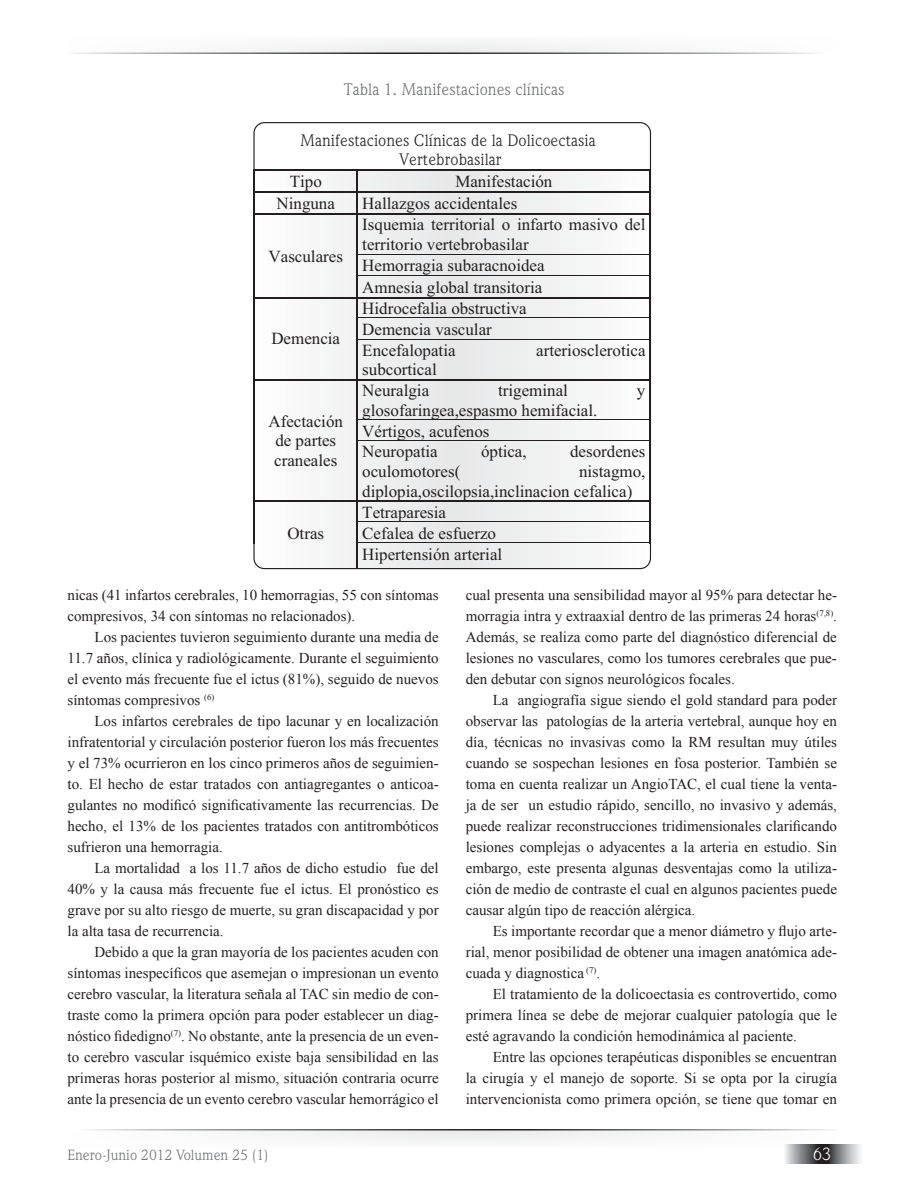
<style>
.page{position:relative;width:918px;height:1188px;background:#fff}
.page>*{position:absolute;margin:0;border:0;box-sizing:border-box;transform-origin:0 0}
.t1{font:18px "Weidemann IT Cby BT";color:#fff}
.t2{font:16.95px/20.9px "Times New Roman";color:#231f20}
.t3{font:16.95px/19.6px "Weidemann IT Cby BT";color:#231f20;text-align:center}
.t4{font:16.95px "Weidemann IT Cby BT";color:#6d6f71}
.t5{font:15px/21px "Times New Roman";color:#231f20;text-align:justify}
.t6{font:15px "Weidemann IT Cby BT";color:#6d6f71}
</style>
<div class="page">
<div style="left:68px;top:1131px;width:769px;height:20px;background:#fafafa"></div>
<div style="left:68px;top:32px;width:769px;height:20px;background:#fbfbfb"></div>
<svg style="left:785px;top:1144px;width:76px;height:20px;background:#838385"></svg>
<div style="left:253px;top:170px;width:398px;height:399px;background:#f1f1f2"></div>
<hr style="left:255px;top:169px;width:102px;height:1px;background:#231f20">
<hr style="left:358px;top:169px;width:292px;height:1px;background:#231f20">
<hr style="left:255px;top:191px;width:102px;height:1px;background:#231f20">
<hr style="left:358px;top:191px;width:292px;height:1px;background:#231f20">
<hr style="left:255px;top:213px;width:102px;height:2px;background:#231f20">
<svg style="left:357px;top:169px;width:1px;height:46px"></svg>
<hr style="left:358px;top:213px;width:292px;height:2px;background:#231f20">
<hr style="left:357px;top:215px;width:1px;height:39px;background:#231f20">
<hr style="left:358px;top:254px;width:292px;height:1px;background:#231f20">
<hr style="left:358px;top:275px;width:292px;height:1px;background:#231f20">
<hr style="left:255px;top:297px;width:102px;height:1px;background:#231f20">
<hr style="left:358px;top:297px;width:292px;height:1px;background:#231f20">
<hr style="left:358px;top:318px;width:292px;height:1px;background:#231f20">
<svg style="left:357px;top:254px;width:1px;height:86px"></svg>
<hr style="left:358px;top:339px;width:292px;height:1px;background:#231f20">
<hr style="left:357px;top:340px;width:1px;height:39px;background:#231f20">
<hr style="left:255px;top:379px;width:102px;height:1px;background:#231f20">
<hr style="left:358px;top:379px;width:292px;height:1px;background:#231f20">
<hr style="left:357px;top:380px;width:1px;height:39px;background:#231f20">
<hr style="left:358px;top:419px;width:292px;height:1px;background:#231f20">
<svg style="left:357px;top:419px;width:1px;height:23px"></svg>
<hr style="left:358px;top:441px;width:292px;height:1px;background:#231f20">
<hr style="left:357px;top:442px;width:1px;height:59px;background:#231f20">
<hr style="left:255px;top:501px;width:102px;height:1px;background:#231f20">
<hr style="left:358px;top:501px;width:292px;height:1px;background:#231f20">
<hr style="left:358px;top:521px;width:292px;height:1px;background:#231f20">
<hr style="left:358px;top:542px;width:292px;height:1px;background:#231f20">
<svg style="left:357px;top:501px;width:1px;height:66px"></svg>
<p class="t4" style="left:344px;top:79px;width:222px">Tabla 1. Manifestaciones clínicas</p>
<p class="t3" style="left:300px;top:130px;width:297px">Manifestaciones Clínicas de la Dolicoectasia<br>Vertebrobasilar</p>
<p class="t2" style="left:290px;top:172px;width:34px">Tipo</p>
<p class="t2" style="left:455px;top:172px;width:99px">Manifestación</p>
<p class="t2" style="left:277px;top:195px;width:60px">Ninguna</p>
<p class="t2" style="left:362px;top:195px;width:157px">Hallazgos accidentales</p>
<p class="t2" style="left:269px;top:247px;width:76px">Vasculares</p>
<p class="t2" style="left:362px;top:216px;width:285px">Isquemia territorial o infarto masivo del territorio vertebrobasilar<br>Hemorragia subaracnoidea<br>Amnesia global transitoria</p>
<p class="t2" style="left:271px;top:330px;width:70px">Demencia</p>
<p class="t2" style="left:269px;top:413px;width:76px;line-height:19.5px;text-align:center">Afectación de partes craneales</p>
<p class="t2" style="left:287px;top:524px;width:38px">Otras</p>
<p class="t2" style="left:362px;top:299px;width:166px">Hidrocefalia obstructiva<br>Demencia vascular<br>Encefalopatia</p>
<p class="t2" style="left:362px;top:361px;width:76px">subcortical</p>
<p class="t2" style="left:536px;top:341px;width:111px">arteriosclerotica</p>
<p class="t2" style="left:362px;top:382px;width:68px">Neuralgia</p>
<p class="t2" style="left:498px;top:382px;width:71px">trigeminal</p>
<p class="t2" style="left:637px;top:382px;width:10px">y</p>
<p class="t2" style="left:362px;top:401px;width:237px">glosofaringea,espasmo hemifacial.<br>Vértigos, acufenos<br>Neuropatia</p>
<p class="t2" style="left:481px;top:443px;width:47px">óptica,</p>
<p class="t2" style="left:570px;top:443px;width:77px">desordenes</p>
<p class="t2" style="left:362px;top:463px;width:285px;line-height:19.4px;text-indent:217px">nistagmo, diplopia,oscilopsia,inclinacion cefalica)</p>
<p class="t2" style="left:362px;top:463px;width:100px">oculomotores(</p>
<p class="t2" style="left:362px;top:503px;width:141px">Tetraparesia<br>Cefalea de esfuerzo<br>Hipertensión arterial</p>
<p class="t5" style="left:68px;top:584px;width:373px">nicas (41 infartos cerebrales, 10 hemorragias, 55 con síntomas compresivos, 34 con síntomas no relacionados).</p>
<p class="t5" style="left:68px;top:626px;width:373px;text-indent:27px">Los pacientes tuvieron seguimiento durante una media de 11.7 años, clínica y radiológicamente. Durante el seguimiento el evento más frecuente fue el ictus (81%), seguido de nuevos síntomas compresivos <sup>(6)</sup></p>
<p class="t5" style="left:68px;top:710px;width:373px;text-indent:27px">Los infartos cerebrales de tipo lacunar y en localización infratentorial y circulación posterior fueron los más frecuentes y el 73% ocurrieron en los cinco primeros años de seguimien&shy;to. El hecho de estar tratados con antiagregantes o anticoa&shy;gulantes no modificó significativamente las recurrencias. De hecho, el 13% de los pacientes tratados con antitrombóticos sufrieron una hemorragia.</p>
<p class="t5" style="left:68px;top:857px;width:373px;text-indent:27px">La mortalidad a los 11.7 años de dicho estudio fue del 40% y la causa más frecuente fue el ictus. El pronóstico es grave por su alto riesgo de muerte, su gran discapacidad y por la alta tasa de recurrencia.</p>
<p class="t5" style="left:67px;top:941px;width:373px;text-indent:27px">Debido a que la gran mayoría de los pacientes acuden con síntomas inespecíficos que asemejan o impresionan un evento cerebro vascular, la literatura señala al TAC sin medio de con&shy;traste como la primera opción para poder establecer un diag&shy;nóstico fidedigno<sup>(7)</sup>. No obstante, ante la presencia de un even&shy;to cerebro vascular isquémico existe baja sensibilidad en las primeras horas posterior al mismo, situación contraria ocurre ante la presencia de un evento cerebro vascular hemorrágico el</p>
<p class="t5" style="left:466px;top:584px;width:373px">cual presenta una sensibilidad mayor al 95% para detectar he&shy;morragia intra y extraaxial dentro de las primeras 24 horas<sup>(7,8)</sup>.<br>Además, se realiza como parte del diagnóstico diferencial de lesiones no vasculares, como los tumores cerebrales que pue&shy;den debutar con signos neurológicos focales.</p>
<p class="t5" style="left:466px;top:689px;width:373px;text-indent:27px">La angiografía sigue siendo el gold standard para poder observar las patologías de la arteria vertebral, aunque hoy en día, técnicas no invasivas como la RM resultan muy útiles cuando se sospechan lesiones en fosa posterior. También se toma en cuenta realizar un AngioTAC, el cual tiene la venta&shy;ja de ser un estudio rápido, sencillo, no invasivo y además, puede realizar reconstrucciones tridimensionales clarificando lesiones complejas o adyacentes a la arteria en estudio. Sin embargo, este presenta algunas desventajas como la utiliza&shy;ción de medio de contraste el cual en algunos pacientes puede causar algún tipo de reacción alérgica.</p>
<p class="t5" style="left:466px;top:920px;width:373px;text-indent:27px">Es importante recordar que a menor diámetro y flujo arte&shy;rial, menor posibilidad de obtener una imagen anatómica ade&shy;cuada y diagnostica <sup>(7)</sup>.</p>
<p class="t5" style="left:466px;top:983px;width:373px;text-indent:27px">El tratamiento de la dolicoectasia es controvertido, como primera línea se debe de mejorar cualquier patología que le esté agravando la condición hemodinámica al paciente.</p>
<p class="t5" style="left:466px;top:1046px;width:373px;text-indent:27px">Entre las opciones terapéuticas disponibles se encuentran la cirugía y el manejo de soporte. Si se opta por la cirugía intervencionista como primera opción, se tiene que tomar en</p>
<p class="t6" style="left:68px;top:1146px;width:203px">Enero-Junio 2012 Volumen 25 (1)</p>
<p class="t1" style="left:813px;top:1143px;width:20px">63</p>
</div>
